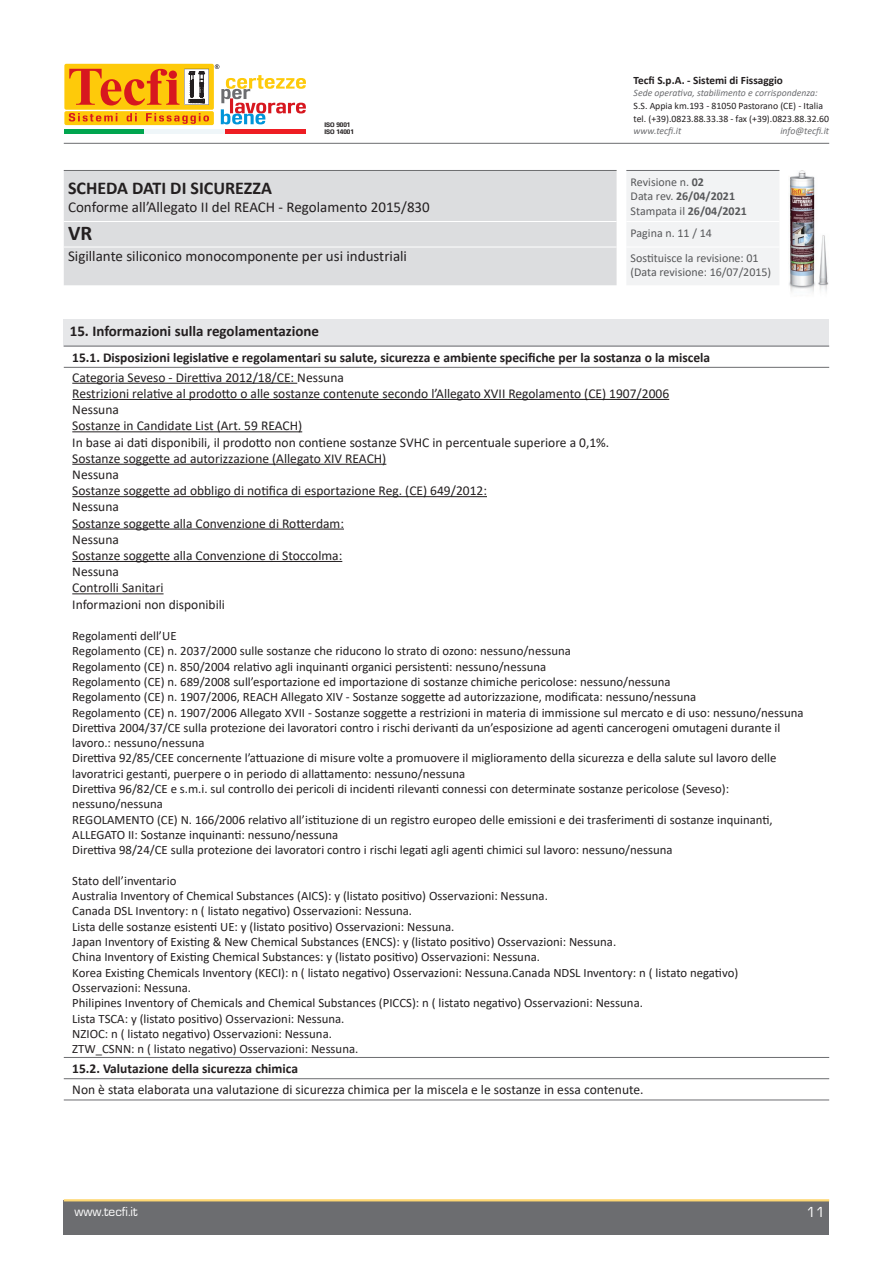
<style>
.page{position:relative;width:893px;height:1263px;background:#fff}
.page>*{position:absolute;margin:0;border:0;box-sizing:border-box;transform-origin:0 0}
.t1{font:700 21px "Calibri";color:#231f20}
.t2{font:700 18px "Calibri";color:#231f20}
.t3{font:15px "Calibri";color:#231f20}
.t4{font:700 15px "Calibri";color:#231f20}
.t5{font:15px "Eurostile";color:#fff}
.t6{font:13.5px/16.2px "Calibri";color:#231f20}
.t7{font:700 13.5px "Calibri";color:#231f20}
.t8{font:13.5px "Eurostile";color:#fff}
.t9{font:12.75px/15.3px "Calibri";color:#231f20}
.t10{font:12px/14.4px "Calibri";color:#57585a}
.t11{font:700 11.25px "Calibri";color:#231f20}
.t12{font:9.75px/12.8px "Calibri";color:#231f20}
.t13{font:italic 9.75px "Calibri";color:#6c6d70}
.t14{font:700 6px/7.2px "DDTW00";color:#231f20}
.s1{font-weight:700}
</style>
<div class="page">
<div style="left:64px;top:64px;width:150px;height:46px;background:#feca0a;border-radius:2px"></div>
<div style="left:64px;top:111px;width:150px;height:14px;background:#feca0a;border-radius:2px"></div>
<svg style="left:215px;top:64px;width:4px;height:5px"></svg>
<svg style="left:69px;top:113px;width:140px;height:11px"></svg>
<svg style="left:221px;top:75px;width:85px;height:49px"></svg>
<svg style="left:69px;top:69px;width:140px;height:36px"></svg>
<hr style="left:64px;top:130px;width:81px;height:4px;background:#00a54f">
<hr style="left:145px;top:130px;width:80px;height:4px;background:#eff6f9">
<hr style="left:225px;top:130px;width:81px;height:4px;background:#ee1d23">
<hr style="left:64px;top:143px;width:765px;height:1px;background:#6c6d70">
<div style="left:64px;top:1200px;width:765px;height:34px;background:#6c6d70"></div>
<hr style="left:64px;top:1199px;width:765px;height:2px;background:#fed772">
<div style="left:64px;top:171px;width:553px;height:114px;background:#dcdddf"></div>
<hr style="left:64px;top:170px;width:553px;height:1px;background:#6c6d70">
<hr style="left:64px;top:221px;width:553px;height:1px;background:#fff">
<hr style="left:64px;top:247px;width:553px;height:1px;background:#fff">
<img style="left:789px;top:170px;width:40px;height:123px">
<div style="left:627px;top:171px;width:152px;height:114px;background:#f2f3f4"></div>
<hr style="left:626px;top:170px;width:153px;height:1px;background:#6c6d70">
<hr style="left:626px;top:221px;width:153px;height:1px;background:#fff">
<hr style="left:626px;top:247px;width:153px;height:1px;background:#fff">
<div style="left:64px;top:319px;width:765px;height:27px;background:#e6e7e9"></div>
<hr style="left:64px;top:346px;width:765px;height:1px;background:#6c6d70">
<hr style="left:64px;top:367px;width:765px;height:1px;background:#6c6d70">
<hr style="left:64px;top:1057px;width:765px;height:1px;background:#6c6d70">
<hr style="left:64px;top:1078px;width:765px;height:1px;background:#6c6d70">
<hr style="left:64px;top:1100px;width:765px;height:1px;background:#6c6d70">
<hr style="left:72px;top:383px;width:225px;height:1px;background:#231f20">
<hr style="left:72px;top:399px;width:597px;height:1px;background:#231f20">
<hr style="left:72px;top:431px;width:230px;height:1px;background:#231f20">
<hr style="left:72px;top:464px;width:314px;height:1px;background:#231f20">
<hr style="left:72px;top:496px;width:415px;height:1px;background:#231f20">
<hr style="left:72px;top:529px;width:272px;height:1px;background:#231f20">
<hr style="left:72px;top:561px;width:270px;height:1px;background:#231f20">
<hr style="left:72px;top:593px;width:92px;height:1px;background:#231f20">
<p class="t14" style="left:324px;top:121px;width:31px">ISO 9001<br>ISO 14001</p>
<h2 class="t2" style="left:68px;top:175px;width:205px">SCHEDA DATI DI SICUREZZA</h2>
<p class="t3" style="left:68px;top:196px;width:363px">Conforme all’Allegato II del REACH - Regolamento 2015/830</p>
<h1 class="t1" style="left:68px;top:218px;width:26px">VR</h1>
<p class="t3" style="left:68px;top:245px;width:341px">Sigillante siliconico monocomponente per usi industriali</p>
<p class="t11" style="left:634px;top:72px;width:151px">Tecfi S.p.A. - Sistemi di Fissaggio</p>
<p class="t13" style="left:634px;top:86px;width:186px">Sede operativa, stabilimento e corrispondenza:</p>
<p class="t12" style="left:634px;top:99px;width:197px">S.S. Appia km.193 - 81050 Pastorano (CE) - Italia tel. (+39).0823.88.33.38 - fax (+39).0823.88.32.60</p>
<p class="t13" style="left:634px;top:124px;width:49px">www.tecfi.it</p>
<p class="t13" style="left:780px;top:124px;width:50px">info@tecfi.it</p>
<p class="t10" style="left:631px;top:175px;width:118px">Revisione n. <span class="s1">02<br></span>Data rev. <span class="s1">26/04/2021<br></span>Stampata il <span class="s1">26/04/2021</span></p>
<p class="t10" style="left:631px;top:220px;width:130px;line-height:24.8px">Pagina n. 11 / 14<br>Sostituisce la revisione: 01</p>
<p class="t10" style="left:631px;top:264px;width:142px">(Data revisione: 16/07/2015)</p>
<p class="t4" style="left:70px;top:321px;width:251px">15. Informazioni sulla regolamentazione</p>
<p class="t7" style="left:72px;top:348px;width:639px">15.1. Disposizioni legislative e regolamentari su salute, sicurezza e ambiente specifiche per la sostanza o la miscela</p>
<p class="t6" style="left:72px;top:369px;width:598px">Categoria Seveso - Direttiva 2012/18/CE: Nessuna<br>Restrizioni relative al prodotto o alle sostanze contenute secondo l’Allegato XVII Regolamento (CE) 1907/2006<br>Nessuna<br>Sostanze in Candidate List (Art. 59 REACH)<br>In base ai dati disponibili, il prodotto non contiene sostanze SVHC in percentuale superiore a 0,1%.<br>Sostanze soggette ad autorizzazione (Allegato XIV REACH)<br>Nessuna<br>Sostanze soggette ad obbligo di notifica di esportazione Reg. (CE) 649/2012:<br>Nessuna<br>Sostanze soggette alla Convenzione di Rotterdam:<br>Nessuna<br>Sostanze soggette alla Convenzione di Stoccolma:<br>Nessuna<br>Controlli Sanitari<br>Informazioni non disponibili</p>
<p class="t9" style="left:72px;top:628px;width:733px">Regolamenti dell’UE<br>Regolamento (CE) n. 2037/2000 sulle sostanze che riducono lo strato di ozono: nessuno/nessuna<br>Regolamento (CE) n. 850/2004 relativo agli inquinanti organici persistenti: nessuno/nessuna<br>Regolamento (CE) n. 689/2008 sull’esportazione ed importazione di sostanze chimiche pericolose: nessuno/nessuna<br>Regolamento (CE) n. 1907/2006, REACH Allegato XIV - Sostanze soggette ad autorizzazione, modificata: nessuno/nessuna<br>Regolamento (CE) n. 1907/2006 Allegato XVII - Sostanze soggette a restrizioni in materia di immissione sul mercato e di uso: nessuno/nessuna Direttiva 2004/37/CE sulla protezione dei lavoratori contro i rischi derivanti da un’esposizione ad agenti cancerogeni omutageni durante il lavoro.: nessuno/nessuna<br>Direttiva 92/85/CEE concernente l’attuazione di misure volte a promuovere il miglioramento della sicurezza e della salute sul lavoro delle lavoratrici gestanti, puerpere o in periodo di allattamento: nessuno/nessuna<br>Direttiva 96/82/CE e s.m.i. sul controllo dei pericoli di incidenti rilevanti connessi con determinate sostanze pericolose (Seveso): nessuno/nessuna<br>REGOLAMENTO (CE) N. 166/2006 relativo all’istituzione di un registro europeo delle emissioni e dei trasferimenti di sostanze inquinanti, ALLEGATO II: Sostanze inquinanti: nessuno/nessuna<br>Direttiva 98/24/CE sulla protezione dei lavoratori contro i rischi legati agli agenti chimici sul lavoro: nessuno/nessuna</p>
<p class="t9" style="left:72px;top:873px;width:667px">Stato dell’inventario<br>Australia Inventory of Chemical Substances (AICS): y (listato positivo) Osservazioni: Nessuna.<br>Canada DSL Inventory: n ( listato negativo) Osservazioni: Nessuna.<br>Lista delle sostanze esistenti UE: y (listato positivo) Osservazioni: Nessuna.<br>Japan Inventory of Existing &amp; New Chemical Substances (ENCS): y (listato positivo) Osservazioni: Nessuna.<br>China Inventory of Existing Chemical Substances: y (listato positivo) Osservazioni: Nessuna.<br>Korea Existing Chemicals Inventory (KECI): n ( listato negativo) Osservazioni: Nessuna.Canada NDSL Inventory: n ( listato negativo)<br>Osservazioni: Nessuna.<br>Philipines Inventory of Chemicals and Chemical Substances (PICCS): n ( listato negativo) Osservazioni: Nessuna.<br>Lista TSCA: y (listato positivo) Osservazioni: Nessuna.<br>NZIOC: n ( listato negativo) Osservazioni: Nessuna.<br>ZTW_CSNN: n ( listato negativo) Osservazioni: Nessuna.</p>
<p class="t7" style="left:72px;top:1059px;width:227px">15.2. Valutazione della sicurezza chimica</p>
<p class="t6" style="left:72px;top:1081px;width:573px">Non è stata elaborata una valutazione di sicurezza chimica per la miscela e le sostanze in essa contenute.</p>
<p class="t8" style="left:74px;top:1205px;width:65px">www.tecfi.it</p>
<p class="t5" style="left:806px;top:1203px;width:20px">11</p>
</div>
